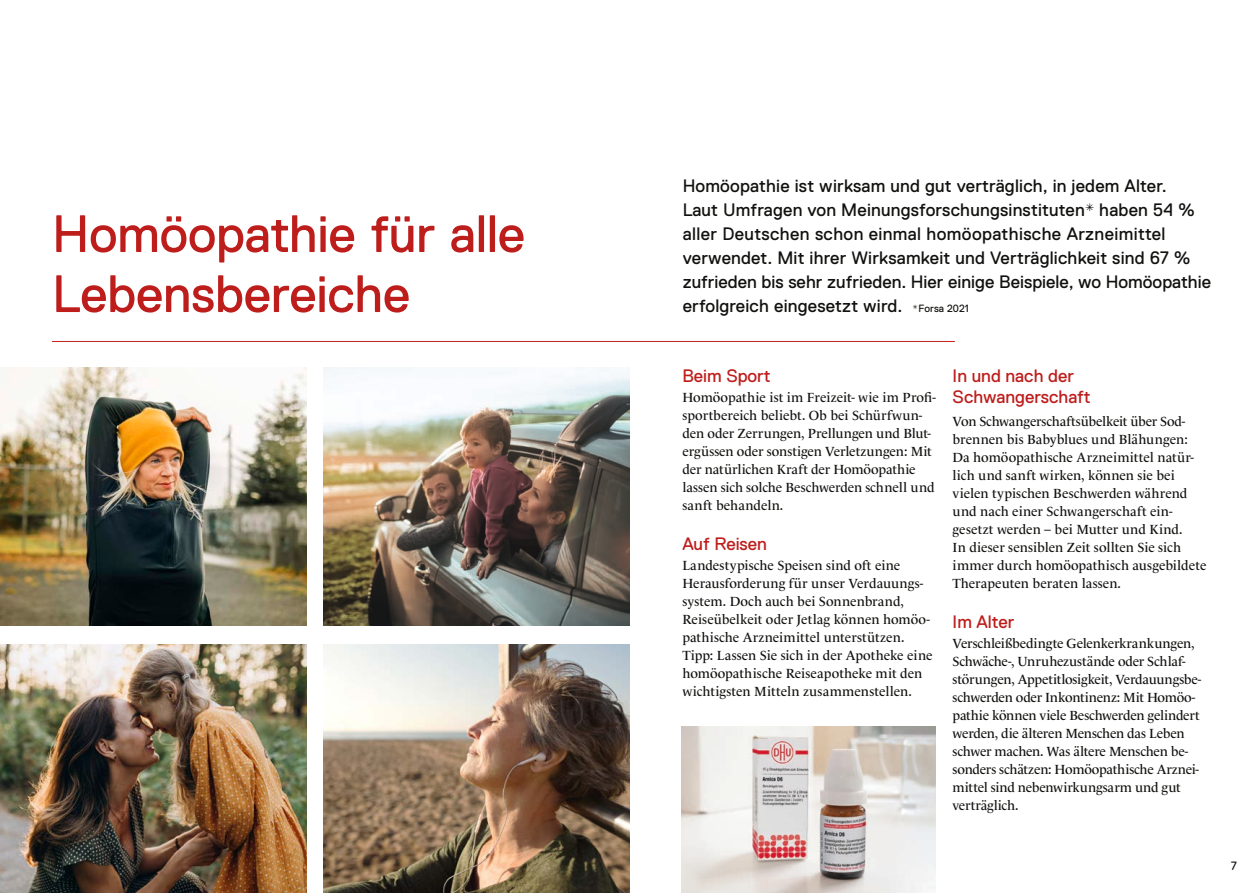
<style>
.page{position:relative;width:1259px;height:893px;background:#fff}
.page>*{position:absolute;margin:0;border:0;box-sizing:border-box;transform-origin:0 0}
.t1{font:52.5px/60px "Replica LL";letter-spacing:-.005em;color:#bd1e1c}
.t2{font:18px/24px "Replica LL";letter-spacing:.01em;color:#11110f}
.t3{font:18px/21.6px "Replica LL";color:#bd1e1c}
.t4{font:13.5px/18px "Le Monde Livre Std";letter-spacing:-.005em;color:#11110f}
.t5{font:12px "Replica LL";color:#11110f}
.s1{font-size:10.5px}
</style>
<div class="page">
<img style="left:681px;top:726px;width:254px;height:167px">
<img style="left:0;top:368px;width:306px;height:258px">
<img style="left:0;top:644px;width:306px;height:249px">
<img style="left:323px;top:368px;width:306px;height:258px">
<img style="left:323px;top:644px;width:306px;height:249px">
<hr style="left:52px;top:341px;width:903px;height:1px;background:#bd1e1c">
<h1 class="t1" style="left:52px;top:204px;width:474px">Homöopathie für alle<br>Lebensbereiche</h1>
<p class="t2" style="left:682px;top:174px;width:530px">Homöopathie ist wirksam und gut verträglich, in jedem Alter.<br>Laut Umfragen von Meinungsforschungsinstituten* haben 54 % aller Deutschen schon einmal homöopathische Arzneimittel verwendet. Mit ihrer Wirksamkeit und Verträglichkeit sind 67 % zufrieden bis sehr zufrieden. Hier einige Beispiele, wo Homöopathie erfolgreich eingesetzt wird. <span class="s1">*Forsa 2021</span></p>
<h2 class="t3" style="left:682px;top:365px;width:90px">Beim Sport</h2>
<p class="t4" style="left:682px;top:388px;width:255px">Homöopathie ist im Freizeit- wie im Profi&shy;sportbereich beliebt. Ob bei Schürfwun&shy;den oder Zerrungen, Prellungen und Blut&shy;ergüssen oder sonstigen Verletzungen: Mit der natürlichen Kraft der Homöopathie lassen sich solche Beschwerden schnell und sanft behandeln.</p>
<h2 class="t3" style="left:682px;top:533px;width:86px">Auf Reisen</h2>
<p class="t4" style="left:682px;top:556px;width:252px">Landestypische Speisen sind oft eine Herausforderung für unser Verdauungs&shy;system. Doch auch bei Sonnenbrand, Reiseübelkeit oder Jetlag können homöo&shy;pathische Arzneimittel unterstützen.<br>Tipp: Lassen Sie sich in der Apotheke eine homöopathische Reiseapotheke mit den wichtigsten Mitteln zusammenstellen.</p>
<h2 class="t3" style="left:952px;top:365px;width:140px">In und nach der<br>Schwangerschaft</h2>
<p class="t4" style="left:952px;top:412px;width:255px">Von Schwangerschaftsübelkeit über Sod&shy;brennen bis Babyblues und Blähungen:<br>Da homöopathische Arzneimittel natür&shy;lich und sanft wirken, können sie bei vielen typischen Beschwerden während und nach einer Schwangerschaft ein&shy;gesetzt werden – bei Mutter und Kind.<br>In dieser sensiblen Zeit sollten Sie sich immer durch homöopathisch ausgebildete Therapeuten beraten lassen.</p>
<h2 class="t3" style="left:952px;top:611px;width:63px">Im Alter</h2>
<p class="t4" style="left:952px;top:634px;width:250px">Verschleißbedingte Gelenkerkrankungen, Schwäche-, Unruhezustände oder Schlaf&shy;störungen, Appetitlosigkeit, Verdauungsbe&shy;schwerden oder Inkontinenz: Mit Homöo&shy;pathie können viele Beschwerden gelindert werden, die älteren Menschen das Leben schwer machen. Was ältere Menschen be&shy;sonders schätzen: Homöopathische Arznei&shy;mittel sind nebenwirkungsarm und gut verträglich.</p>
<p class="t5" style="left:1230px;top:860px;width:8px">7</p>
</div>
